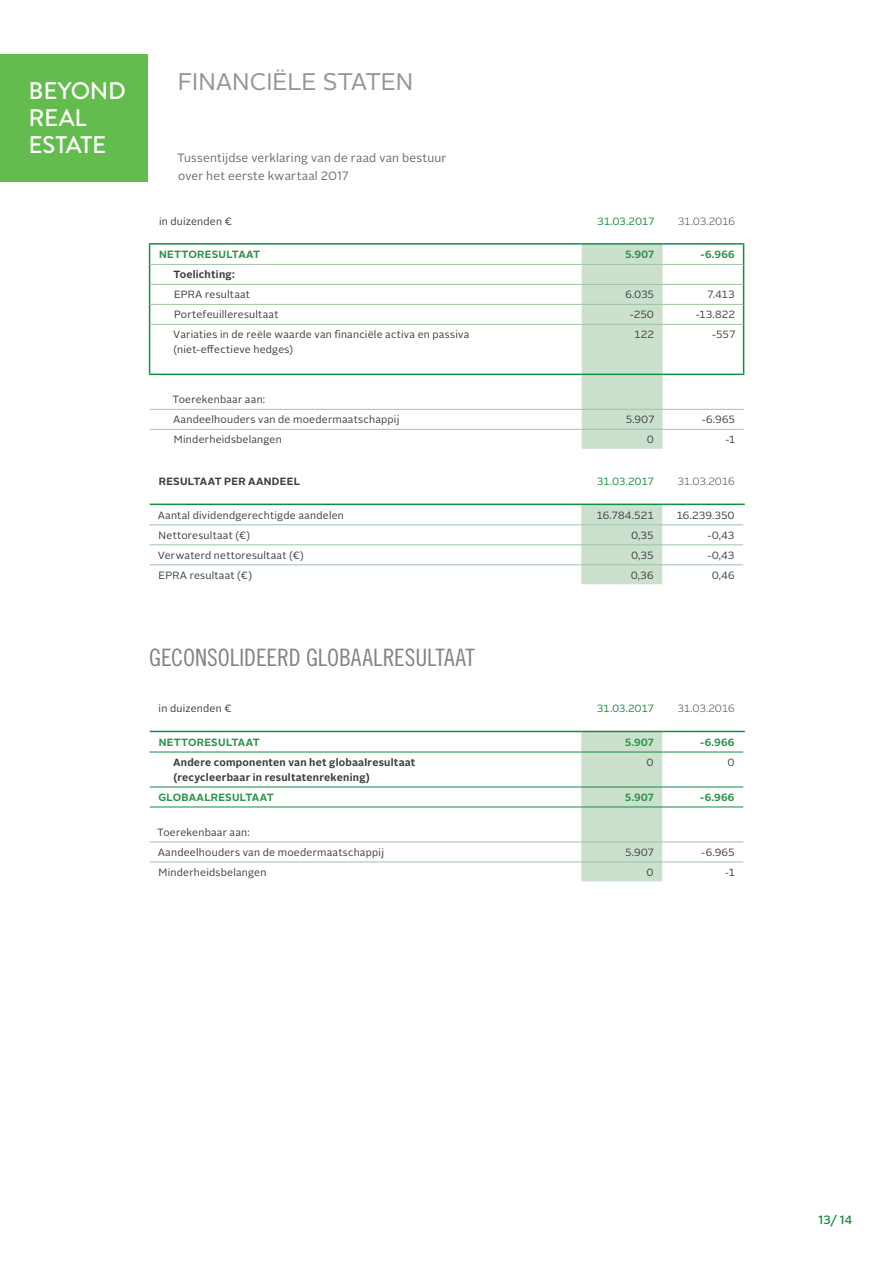
<style>
.page{position:relative;width:893px;height:1263px;background:#fff}
.page>*{position:absolute;margin:0;border:0;box-sizing:border-box;transform-origin:0 0}
.t1{font:24px "Trade Gothic LT Std Cn 18";letter-spacing:-.005em;color:#808285}
.t2{font:24px "Alright Sans";letter-spacing:-.01em;color:#939598}
.t3{font:500 24px/27px "Brandon Grotesque";letter-spacing:-.005em;color:#fff}
.t4{font:12px/18px "Alright Sans";letter-spacing:.02em;color:#6c6d70}
.t5{font:500 12px "Alright Sans";color:#148d41}
.t6{font:10.5px/20px "Alright Sans";letter-spacing:.02em;color:#3e3e3f}
.t7{font:700 10.5px/15px "Alright Sans";letter-spacing:.02em;color:#3e3e3f}
.t8{font:700 10.5px "Alright Sans";letter-spacing:.025em;color:#2c944c}
.t9{font:10.5px "Alright Sans";letter-spacing:-.005em;color:#148d41}
.t10{font:300 10.5px "Alright Sans";letter-spacing:-.005em;color:#3e3e3f}
</style>
<div class="page">
<div style="left:0;top:54px;width:148px;height:128px;background:#64bc4e"></div>
<div style="left:582px;top:245px;width:81px;height:204px;background:#cbe0cd"></div>
<hr style="left:149px;top:243px;width:433px;height:2px;background:#148d41">
<hr style="left:150px;top:409px;width:432px;height:1px;background:#9fc5a2">
<hr style="left:582px;top:409px;width:81px;height:1px;background:#9fc5a2">
<hr style="left:663px;top:409px;width:81px;height:1px;background:#9fc5a2">
<hr style="left:150px;top:429px;width:432px;height:1px;background:#9fc5a2">
<hr style="left:582px;top:429px;width:81px;height:1px;background:#9fc5a2">
<hr style="left:663px;top:429px;width:81px;height:1px;background:#9fc5a2">
<hr style="left:582px;top:243px;width:81px;height:2px;background:#148d41">
<hr style="left:663px;top:243px;width:81px;height:2px;background:#148d41">
<svg style="left:149px;top:245px;width:1px;height:79px"></svg>
<svg style="left:743px;top:245px;width:1px;height:79px"></svg>
<hr style="left:149px;top:324px;width:1px;height:50px;background:#148d41">
<hr style="left:743px;top:324px;width:1px;height:50px;background:#148d41">
<hr style="left:149px;top:374px;width:433px;height:1px;background:#148d41">
<hr style="left:582px;top:374px;width:81px;height:1px;background:#148d41">
<hr style="left:663px;top:374px;width:81px;height:1px;background:#148d41">
<hr style="left:150px;top:264px;width:432px;height:1px;background:#9fc5a2">
<hr style="left:582px;top:264px;width:81px;height:1px;background:#9fc5a2">
<hr style="left:663px;top:264px;width:80px;height:1px;background:#9fc5a2">
<hr style="left:150px;top:284px;width:432px;height:1px;background:#9fc5a2">
<hr style="left:582px;top:284px;width:81px;height:1px;background:#9fc5a2">
<hr style="left:663px;top:284px;width:80px;height:1px;background:#9fc5a2">
<hr style="left:150px;top:304px;width:432px;height:1px;background:#9fc5a2">
<hr style="left:582px;top:304px;width:81px;height:1px;background:#9fc5a2">
<hr style="left:663px;top:304px;width:80px;height:1px;background:#9fc5a2">
<hr style="left:150px;top:324px;width:432px;height:1px;background:#9fc5a2">
<hr style="left:582px;top:324px;width:81px;height:1px;background:#9fc5a2">
<hr style="left:663px;top:324px;width:80px;height:1px;background:#9fc5a2">
<div style="left:581px;top:505px;width:81px;height:79px;background:#cbe0cd"></div>
<hr style="left:150px;top:504px;width:431px;height:1px;background:#148d41">
<hr style="left:150px;top:525px;width:431px;height:1px;background:#9fc5a2">
<hr style="left:581px;top:525px;width:81px;height:1px;background:#9fc5a2">
<hr style="left:662px;top:525px;width:81px;height:1px;background:#9fc5a2">
<hr style="left:150px;top:545px;width:431px;height:1px;background:#9fc5a2">
<hr style="left:581px;top:545px;width:81px;height:1px;background:#9fc5a2">
<hr style="left:662px;top:545px;width:81px;height:1px;background:#9fc5a2">
<hr style="left:150px;top:565px;width:431px;height:1px;background:#9fc5a2">
<hr style="left:581px;top:565px;width:81px;height:1px;background:#9fc5a2">
<hr style="left:662px;top:565px;width:81px;height:1px;background:#9fc5a2">
<hr style="left:581px;top:504px;width:81px;height:1px;background:#148d41">
<hr style="left:662px;top:504px;width:83px;height:1px;background:#148d41">
<div style="left:581px;top:732px;width:81px;height:149px;background:#cbe0cd"></div>
<hr style="left:150px;top:731px;width:431px;height:1px;background:#148d41">
<hr style="left:581px;top:731px;width:81px;height:1px;background:#148d41">
<hr style="left:662px;top:731px;width:83px;height:1px;background:#148d41">
<hr style="left:150px;top:842px;width:431px;height:1px;background:#9fc5a2">
<hr style="left:581px;top:842px;width:81px;height:1px;background:#9fc5a2">
<hr style="left:662px;top:842px;width:81px;height:1px;background:#9fc5a2">
<hr style="left:150px;top:862px;width:431px;height:1px;background:#9fc5a2">
<hr style="left:581px;top:862px;width:81px;height:1px;background:#9fc5a2">
<hr style="left:662px;top:862px;width:81px;height:1px;background:#9fc5a2">
<hr style="left:150px;top:752px;width:431px;height:1px;background:#148d41">
<hr style="left:581px;top:752px;width:81px;height:1px;background:#148d41">
<hr style="left:662px;top:752px;width:81px;height:1px;background:#148d41">
<hr style="left:150px;top:787px;width:431px;height:1px;background:#148d41">
<hr style="left:581px;top:787px;width:81px;height:1px;background:#148d41">
<hr style="left:662px;top:787px;width:81px;height:1px;background:#148d41">
<hr style="left:150px;top:807px;width:431px;height:1px;background:#148d41">
<hr style="left:581px;top:807px;width:81px;height:1px;background:#148d41">
<hr style="left:662px;top:807px;width:81px;height:1px;background:#148d41">
<h1 class="t3" style="left:29px;top:78px;width:99px">BEYOND<br>REAL<br>ESTATE</h1>
<h1 class="t2" style="left:178px;top:65px;width:237px">FINANCIËLE STATEN</h1>
<p class="t4" style="left:177px;top:149px;width:271px">Tussentijdse verklaring van de raad van bestuur over het eerste kwartaal 2017</p>
<p class="t6" style="left:159px;top:211px;width:74px">in duizenden €</p>
<p class="t9" style="left:597px;top:214px;width:59px">31.03.2017</p>
<p class="t10" style="left:678px;top:214px;width:59px">31.03.2016</p>
<p class="t8" style="left:159px;top:247px;width:103px">NETTORESULTAAT</p>
<p class="t8" style="left:625px;top:247px;width:31px">5.907</p>
<p class="t8" style="left:701px;top:247px;width:36px">-6.966</p>
<p class="t7" style="left:173px;top:267px;width:63px">Toelichting:</p>
<p class="t6" style="left:174px;top:285px;width:78px">EPRA resultaat</p>
<p class="t6" style="left:625px;top:285px;width:30px">6.035</p>
<p class="t6" style="left:707px;top:285px;width:29px">7.413</p>
<p class="t6" style="left:174px;top:305px;width:106px">Portefeuilleresultaat</p>
<p class="t6" style="left:630px;top:305px;width:25px">-250</p>
<p class="t6" style="left:696px;top:305px;width:41px">-13.822</p>
<p class="t6" style="left:173px;top:327px;width:297px;line-height:15px">Variaties in de reële waarde van financiële activa en passiva (niet-effectieve hedges)</p>
<p class="t6" style="left:634px;top:325px;width:21px">122</p>
<p class="t6" style="left:712px;top:325px;width:25px">-557</p>
<p class="t6" style="left:173px;top:390px;width:228px">Toerekenbaar aan:<br>Aandeelhouders van de moedermaatschappij</p>
<p class="t6" style="left:626px;top:410px;width:30px">5.907</p>
<p class="t6" style="left:702px;top:410px;width:35px">-6.965</p>
<p class="t6" style="left:174px;top:430px;width:109px">Minderheidsbelangen</p>
<p class="t6" style="left:647px;top:430px;width:8px">0</p>
<p class="t6" style="left:725px;top:430px;width:11px">-1</p>
<p class="t7" style="left:159px;top:474px;width:143px">RESULTAAT PER AANDEEL</p>
<p class="t9" style="left:597px;top:474px;width:59px">31.03.2017</p>
<p class="t10" style="left:677px;top:475px;width:59px">31.03.2016</p>
<p class="t6" style="left:158px;top:505px;width:188px">Aantal dividendgerechtigde aandelen</p>
<p class="t6" style="left:596px;top:505px;width:59px">16.784.521</p>
<p class="t6" style="left:676px;top:505px;width:59px">16.239.350</p>
<p class="t6" style="left:159px;top:525px;width:93px">Nettoresultaat (€)</p>
<p class="t6" style="left:631px;top:525px;width:24px">0,35</p>
<p class="t6" style="left:708px;top:525px;width:28px">-0,43</p>
<p class="t6" style="left:158px;top:545px;width:147px">Verwaterd nettoresultaat (€)</p>
<p class="t6" style="left:631px;top:545px;width:24px">0,35</p>
<p class="t6" style="left:708px;top:545px;width:28px">-0,43</p>
<p class="t6" style="left:159px;top:565px;width:95px">EPRA resultaat (€)</p>
<p class="t6" style="left:631px;top:565px;width:24px">0,36</p>
<p class="t6" style="left:712px;top:565px;width:24px">0,46</p>
<h1 class="t1" style="left:149px;top:643px;width:327px">GECONSOLIDEERD GLOBAALRESULTAAT</h1>
<p class="t6" style="left:159px;top:699px;width:74px">in duizenden €</p>
<p class="t9" style="left:597px;top:702px;width:59px">31.03.2017</p>
<p class="t10" style="left:677px;top:702px;width:59px">31.03.2016</p>
<p class="t8" style="left:159px;top:735px;width:103px">NETTORESULTAAT</p>
<p class="t8" style="left:625px;top:735px;width:31px">5.907</p>
<p class="t8" style="left:700px;top:735px;width:36px">-6.966</p>
<p class="t7" style="left:173px;top:755px;width:244px">Andere componenten van het globaalresultaat (recycleerbaar in resultatenrekening)</p>
<p class="t6" style="left:647px;top:752px;width:8px">0</p>
<p class="t6" style="left:728px;top:752px;width:8px">0</p>
<p class="t8" style="left:158px;top:790px;width:117px">GLOBAALRESULTAAT</p>
<p class="t8" style="left:625px;top:790px;width:31px">5.907</p>
<p class="t8" style="left:700px;top:790px;width:36px">-6.966</p>
<p class="t6" style="left:157px;top:822px;width:228px">Toerekenbaar aan:<br>Aandeelhouders van de moedermaatschappij</p>
<p class="t6" style="left:625px;top:842px;width:30px">5.907</p>
<p class="t6" style="left:701px;top:842px;width:35px">-6.965</p>
<p class="t6" style="left:159px;top:862px;width:109px">Minderheidsbelangen</p>
<p class="t6" style="left:647px;top:862px;width:8px">0</p>
<p class="t6" style="left:725px;top:862px;width:11px">-1</p>
<p class="t5" style="left:818px;top:1212px;width:35px">13/ 14</p>
</div>
